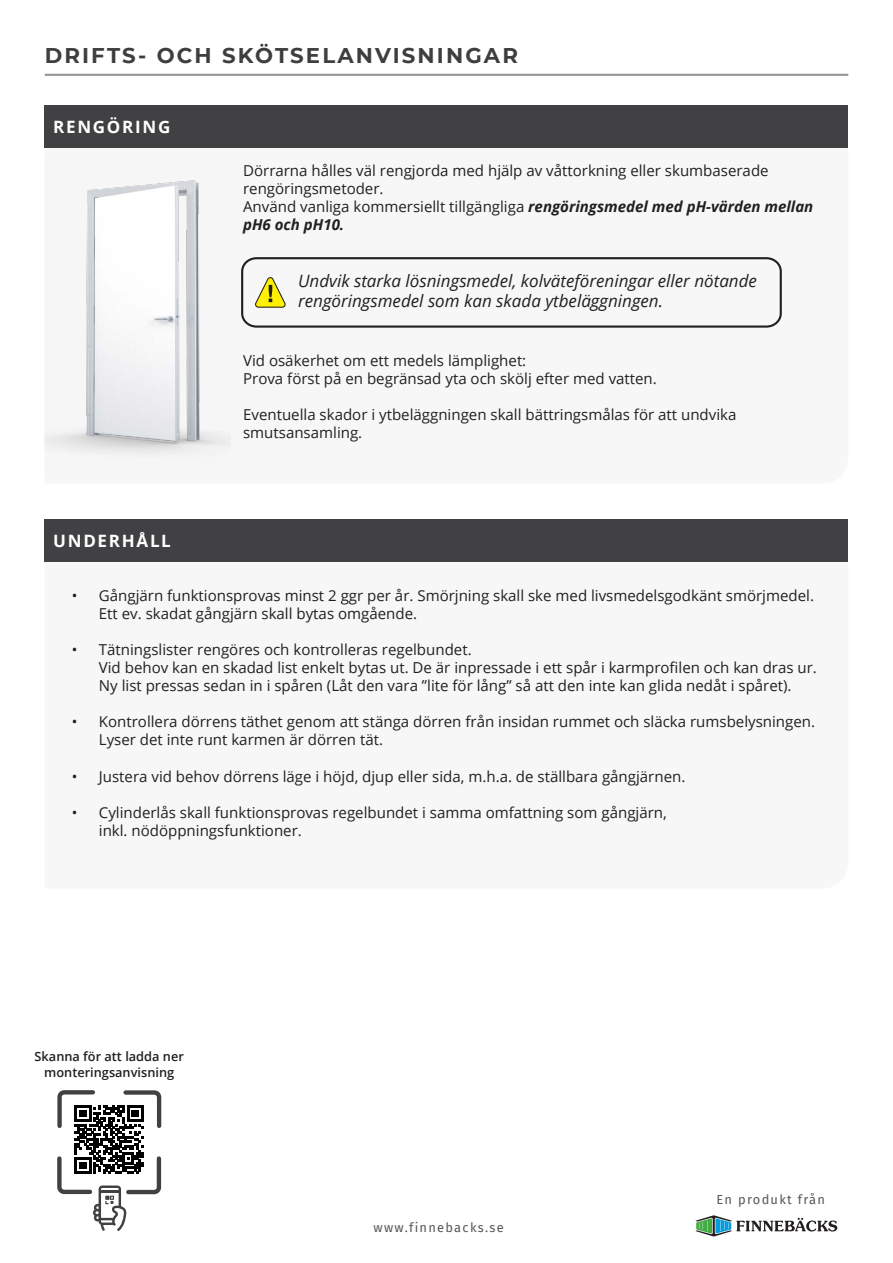
<style>
.page{position:relative;width:893px;height:1263px;background:#fff}
.page>*{position:absolute;margin:0;border:0;box-sizing:border-box;transform-origin:0 0}
.t1{font:700 21.3px "Montserrat";letter-spacing:.1em;color:#3e3e3f}
.t2{font:italic 17.1px/20.4px "Open Sans";color:#231f20}
.t3{font:700 17.1px "Open Sans";letter-spacing:.1em;color:#fff}
.t4{font:15px/18px "Open Sans";color:#231f20}
.t5{font:12.9px "Fira Sans";letter-spacing:.1em;color:#57585a}
.t6{font:600 12.75px/15.3px "Open Sans";color:#231f20;text-align:center}
.s1{font-weight:700;font-style:italic}
</style>
<div class="page">
<svg style="left:255px;top:277px;width:31px;height:31px"></svg>
<div style="left:241px;top:257px;width:541px;height:71px;border:2px solid #231f20;border-radius:14px"></div>
<div style="left:45px;top:106px;width:803px;height:42px;background:#414042"></div>
<div style="left:45px;top:520px;width:803px;height:42px;background:#414042"></div>
<hr style="left:45px;top:74px;width:803px;height:2px;background:#939598">
<img style="left:45px;top:180px;width:186px;height:279px">
<svg style="left:696px;top:1215px;width:141px;height:21px"></svg>
<svg style="left:57px;top:1090px;width:105px;height:141px"></svg>
<p class="t1" style="left:45px;top:40px;width:475px">DRIFTS- OCH SKÖTSELANVISNINGAR</p>
<p class="t3" style="left:53px;top:115px;width:119px">RENGÖRING</p>
<p class="t3" style="left:53px;top:529px;width:119px">UNDERHÅLL</p>
<p class="t4" style="left:243px;top:161px;width:572px">Dörrarna hålles väl rengjorda med hjälp av våttorkning eller skumbaserade rengöringsmetoder.<br>Använd vanliga kommersiellt tillgängliga <span class="s1">rengöringsmedel med pH-värden mellan pH6 och pH10.</span></p>
<p class="t2" style="left:298px;top:270px;width:460px">Undvik starka lösningsmedel, kolväteföreningar eller nötande rengöringsmedel som kan skada ytbeläggningen.</p>
<p class="t4" style="left:243px;top:351px;width:415px">Vid osäkerhet om ett medels lämplighet:<br>Prova först på en begränsad yta och skölj efter med vatten.</p>
<p class="t4" style="left:243px;top:405px;width:495px">Eventuella skador i ytbeläggningen skall bättringsmålas för att undvika smutsansamling.</p>
<p class="t4" style="left:99px;top:586px;width:717px;text-indent:-27px">• Gångjärn funktionsprovas minst 2 ggr per år. Smörjning skall ske med livsmedelsgodkänt smörjmedel.<br>Ett ev. skadat gångjärn skall bytas omgående.</p>
<p class="t4" style="left:99px;top:640px;width:720px;text-indent:-27px">• Tätningslister rengöres och kontrolleras regelbundet.<br>Vid behov kan en skadad list enkelt bytas ut. De är inpressade i ett spår i karmprofilen och kan dras ur.<br>Ny list pressas sedan in i spåren (Låt den vara ”lite för lång” så att den inte kan glida nedåt i spåret).</p>
<p class="t4" style="left:99px;top:713px;width:718px;text-indent:-27px">• Kontrollera dörrens täthet genom att stänga dörren från insidan rummet och släcka rumsbelysningen.<br>Lyser det inte runt karmen är dörren tät.</p>
<p class="t4" style="left:72px;top:767px;width:615px">• Justera vid behov dörrens läge i höjd, djup eller sida, m.h.a. de ställbara gångjärnen.</p>
<p class="t4" style="left:99px;top:803px;width:569px;text-indent:-27px">• Cylinderlås skall funktionsprovas regelbundet i samma omfattning som gångjärn, inkl. nödöppningsfunktioner.</p>
<p class="t6" style="left:35px;top:1049px;width:151px">Skanna för att ladda ner monteringsanvisning</p>
<p class="t5" style="left:374px;top:1217px;width:132px">www.finnebacks.se</p>
<p class="t5" style="left:716px;top:1189px;width:110px">En produkt från</p>
</div>
